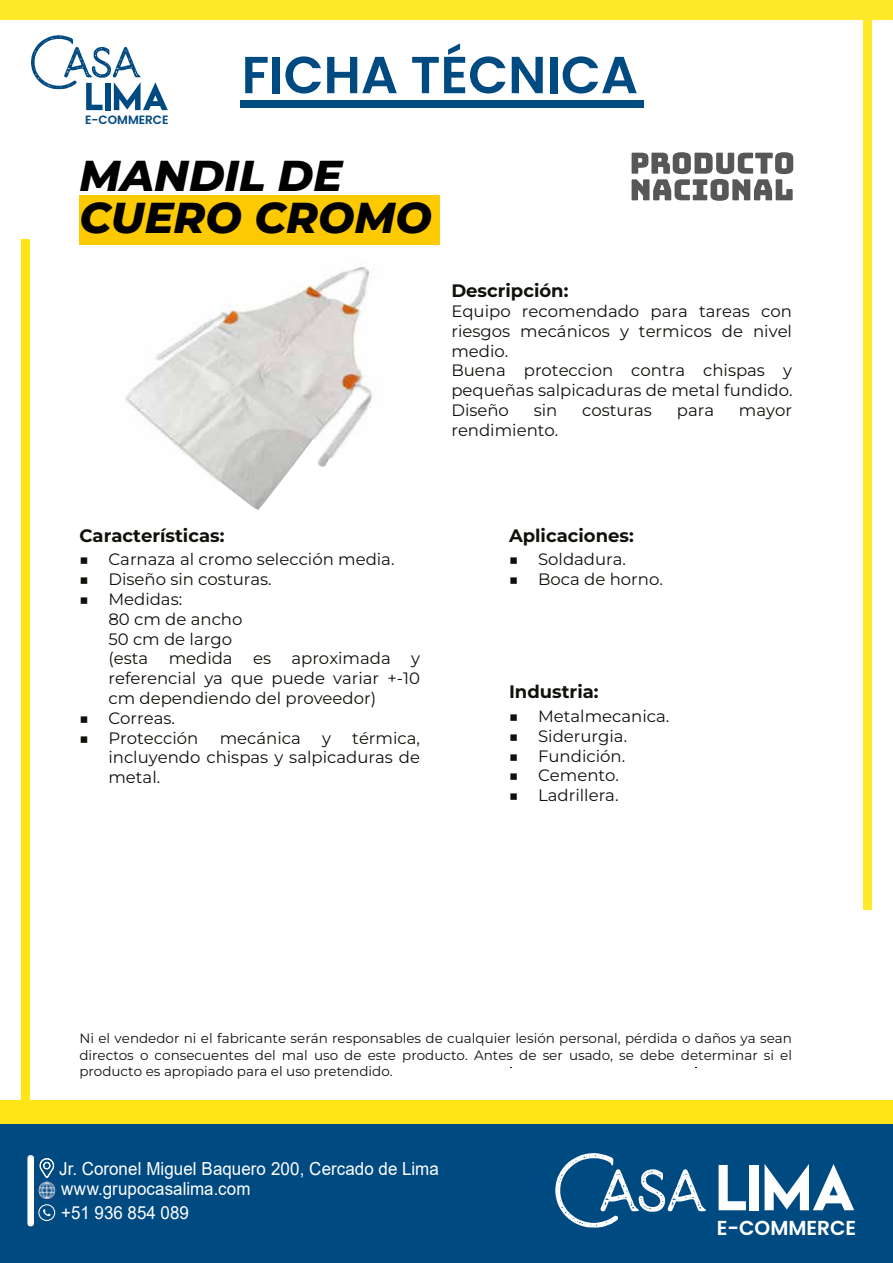
<style>
.page{position:relative;width:893px;height:1263px;background:#fff}
.page>*{position:absolute;margin:0;border:0;box-sizing:border-box;transform-origin:0 0}
.t1{font:600 52.05px "Poppins";color:#004a82}
.t2{font:italic 800 43.2px/41.4px "Montserrat";color:#000}
.t3{font:600 20.25px "Poppins";color:#fff}
.t4{font:18px/20.7px "Arial";color:#fff;scale:.94 1}
.t5{font:700 18px "Montserrat";color:#12100b}
.t6{font:16.5px/19.8px "Montserrat";color:#12100b}
.t7{font:13.5px/16.2px "Montserrat";color:#12100b;text-align:justify}
.t8{font:600 12px "Poppins";color:#004a82}
</style>
<div class="page">
<div style="left:79px;top:195px;width:360px;height:50px;background:#fdc901"></div>
<svg style="left:632px;top:152px;width:161px;height:49px"></svg>
<img style="left:125px;top:267px;width:247px;height:213px">
<svg style="left:216px;top:439px;width:156px;height:71px"></svg>
<div style="left:0;top:0;width:893px;height:20px;background:#ffe928"></div>
<div style="left:863px;top:0;width:9px;height:909px;background:#ffe928"></div>
<div style="left:240px;top:100px;width:403px;height:7px;background:#004a82"></div>
<svg style="left:31px;top:35px;width:137px;height:75px"></svg>
<div style="left:0;top:1101px;width:893px;height:24px;background:#ffe515"></div>
<div style="left:21px;top:239px;width:9px;height:950px;background:#ffe515"></div>
<div style="left:0;top:1125px;width:893px;height:138px;background:#004a82"></div>
<svg style="left:43px;top:1209px;width:8px;height:7px"></svg>
<div style="left:38px;top:1204px;width:17px;height:17px;border:1px solid #f4f3f4;border-radius:50%"></div>
<svg style="left:719px;top:1165px;width:27px;height:45px"></svg>
<div style="left:750px;top:1165px;width:9px;height:45px;background:#fff"></div>
<svg style="left:765px;top:1164px;width:89px;height:46px"></svg>
<svg style="left:555px;top:1153px;width:151px;height:74px"></svg>
<div style="left:27px;top:1155px;width:7px;height:71px;background:#fff;border-radius:3px"></div>
<svg style="left:39px;top:1158px;width:15px;height:20px"></svg>
<img style="left:38px;top:1181px;width:18px;height:18px">
<p class="t8" style="left:85px;top:113px;width:85px">E-COMMERCE</p>
<h1 class="t1" style="left:242px;top:45px;width:398px">FICHA TÉCNICA</h1>
<h2 class="t2" style="left:79px;top:153px;width:354px">MANDIL DE<br>CUERO CROMO</h2>
<p class="t5" style="left:451px;top:278px;width:119px">Descripción:</p>
<p class="t6" style="left:451px;top:301px;width:343px">Equipo recomendado para tareas con riesgos mecánicos y termicos de nivel medio.<br>Buena proteccion contra chispas y pequeñas salpicaduras de metal fundido.<br>Diseño</p>
<p class="t6" style="left:534px;top:400px;width:25px">sin</p>
<p class="t6" style="left:582px;top:400px;width:71px">costuras</p>
<p class="t6" style="left:677px;top:400px;width:39px">para</p>
<p class="t6" style="left:739px;top:400px;width:55px">mayor</p>
<p class="t6" style="left:451px;top:419px;width:108px">rendimiento.</p>
<p class="t5" style="left:79px;top:522px;width:146px">Características:</p>
<p class="t5" style="left:509px;top:522px;width:126px">Aplicaciones:</p>
<p class="t6" style="left:108px;top:549px;width:313px">Carnaza al cromo selección media.<br>Diseño sin costuras.<br>Medidas:<br>80 cm de ancho<br>50 cm de largo<br>(esta medida es aproximada y referencial ya que puede variar +-10 cm dependiendo del proveedor)<br>Correas.<br>Protección</p>
<p class="t6" style="left:538px;top:549px;width:126px">Soldadura.<br>Boca de horno.</p>
<p class="t6" style="left:509px;top:549px;width:11px">■ ■</p>
<p class="t6" style="left:79px;top:549px;width:11px;text-align:justify">■ ■ ■</p>
<p class="t5" style="left:509px;top:679px;width:91px">Industria:</p>
<p class="t6" style="left:538px;top:706px;width:133px">Metalmecanica.<br>Siderurgia.<br>Fundición.<br>Cemento.<br>Ladrillera.</p>
<p class="t6" style="left:509px;top:706px;width:11px;text-align:justify">■ ■ ■ ■ ■</p>
<p class="t6" style="left:79px;top:707px;width:11px">■ ■</p>
<p class="t6" style="left:108px;top:727px;width:313px;text-align:justify;text-indent:244px">térmica, incluyendo chispas y salpicaduras de metal.</p>
<p class="t6" style="left:220px;top:727px;width:83px">mecánica</p>
<p class="t6" style="left:322px;top:727px;width:10px">y</p>
<p class="t7" style="left:79px;top:1030px;width:714px">Ni el vendedor ni el fabricante serán responsables de cualquier lesión personal, pérdida o daños ya sean directos o consecuentes del mal uso de este producto. Antes de ser usado, se debe determinar si el producto es apropiado para el uso pretendido.</p>
<p class="t4" style="left:59px;top:1158px;width:405px">Jr. Coronel Miguel Baquero 200, Cercado de Lima www.grupocasalima.com</p>
<p class="t4" style="left:61px;top:1202px;width:137px">+51 936 854 089</p>
<p class="t3" style="left:717px;top:1216px;width:141px">E-COMMERCE</p>
</div>
